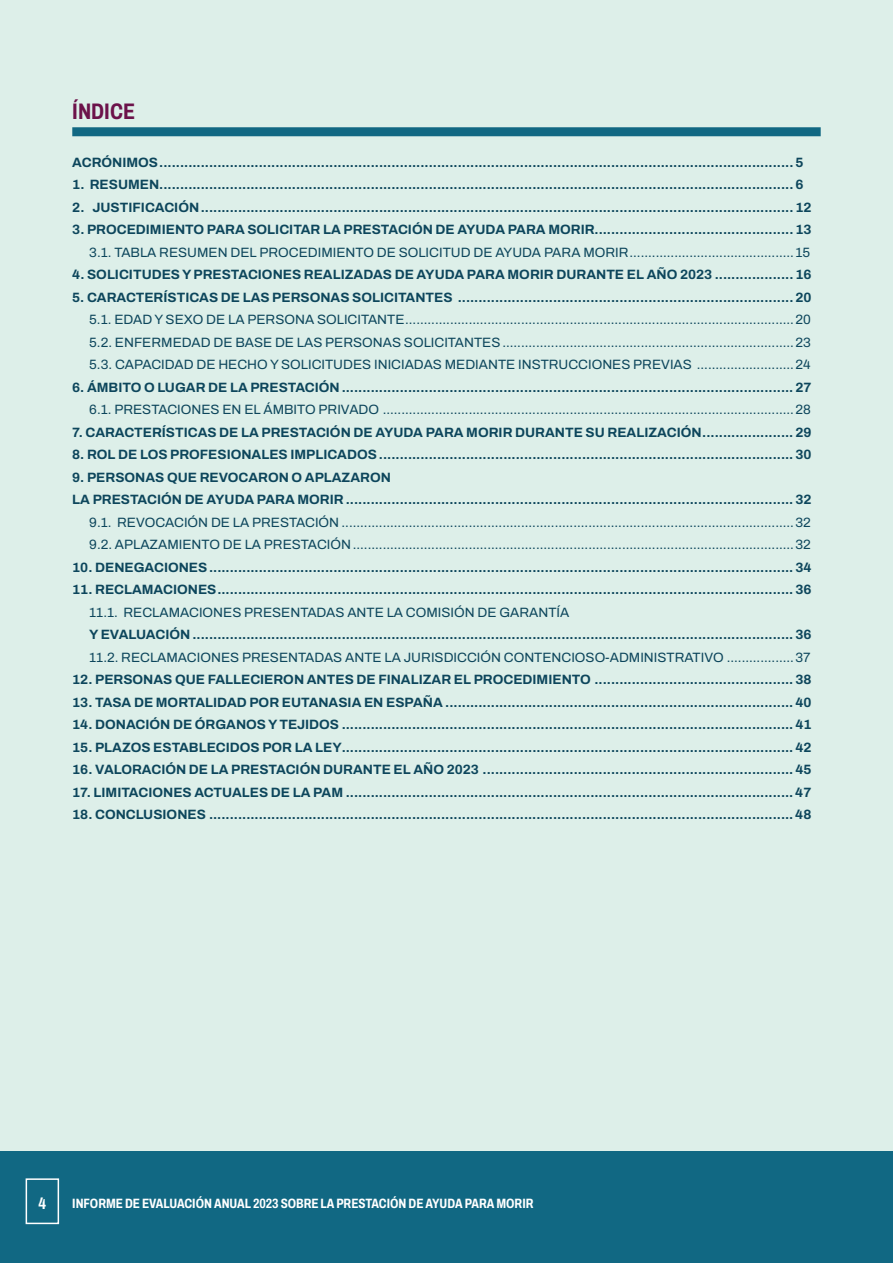
<style>
.page{position:relative;width:893px;height:1263px;background:#ddefe9}
.page>*{position:absolute;margin:0;border:0;box-sizing:border-box;transform-origin:0 0}
.t1{font:700 22.5px "Archivo Condensed";color:#6c124a}
.t2{font:700 16.5px "Archivo Condensed";color:#fff}
.t3{font:700 13.5px/22.5px "Archivo";color:#0d465c}
.t4{font:13.5px/22.5px "Archivo";color:#0d465c;text-align:justify}
.t5{font:700 13.5px "Archivo Condensed";color:#fff}
</style>
<div class="page">
<div style="left:0;top:1151px;width:893px;height:112px;background:#116883"></div>
<svg style="left:27px;top:1224px;width:31px;height:1px"></svg>
<div style="left:26px;top:1178px;width:33px;height:46px;border:2px solid #fff"></div>
<div style="left:72px;top:127px;width:749px;height:9px;background:#116883"></div>
<h1 class="t1" style="left:72px;top:94px;width:64px">ÍNDICE</h1>
<p class="t3" style="left:72px;top:151px;width:733px">ACRÓNIMOS.........................................................................................................................................................5</p>
<p class="t3" style="left:72px;top:173px;width:733px">1. RESUMEN.........................................................................................................................................................6</p>
<p class="t3" style="left:72px;top:196px;width:741px">2. JUSTIFICACIÓN...............................................................................................................................................12</p>
<p class="t3" style="left:72px;top:218px;width:741px">3. PROCEDIMIENTO PARA SOLICITAR LA PRESTACIÓN DE AYUDA PARA MORIR................................................13</p>
<p class="t4" style="left:89px;top:241px;width:722px">3.1. TABLA RESUMEN DEL PROCEDIMIENTO DE SOLICITUD DE AYUDA PARA MORIR............................................15</p>
<p class="t3" style="left:72px;top:263px;width:741px">4. SOLICITUDES Y PRESTACIONES REALIZADAS DE AYUDA PARA MORIR DURANTE EL AÑO 2023 ...................16</p>
<p class="t3" style="left:72px;top:286px;width:741px">5. CARACTERÍSTICAS DE LAS PERSONAS SOLICITANTES .................................................................................20</p>
<p class="t4" style="left:89px;top:308px;width:723px">5.1. EDAD Y SEXO DE LA PERSONA SOLICITANTE........................................................................................................20<br>5.2. ENFERMEDAD DE BASE DE LAS PERSONAS SOLICITANTES..............................................................................23<br>5.3. CAPACIDAD DE HECHO Y SOLICITUDES INICIADAS MEDIANTE INSTRUCCIONES PREVIAS ..........................24</p>
<p class="t3" style="left:72px;top:376px;width:741px">6. ÁMBITO O LUGAR DE LA PRESTACIÓN.............................................................................................................27</p>
<p class="t4" style="left:89px;top:398px;width:723px">6.1. PRESTACIONES EN EL ÁMBITO PRIVADO ..............................................................................................................28</p>
<p class="t3" style="left:72px;top:421px;width:741px">7. CARACTERÍSTICAS DE LA PRESTACIÓN DE AYUDA PARA MORIR DURANTE SU REALIZACIÓN......................29</p>
<p class="t3" style="left:72px;top:443px;width:741px">8. ROL DE LOS PROFESIONALES IMPLICADOS....................................................................................................30</p>
<p class="t3" style="left:72px;top:466px;width:741px">9. PERSONAS QUE REVOCARON O APLAZARON<br>LA PRESTACIÓN DE AYUDA PARA MORIR ............................................................................................................32</p>
<p class="t4" style="left:89px;top:511px;width:723px">9.1. REVOCACIÓN DE LA PRESTACIÓN .........................................................................................................................32<br>9.2. APLAZAMIENTO DE LA PRESTACIÓN......................................................................................................................32</p>
<p class="t3" style="left:72px;top:556px;width:741px">10. DENEGACIONES.............................................................................................................................................34</p>
<p class="t3" style="left:72px;top:578px;width:741px">11. RECLAMACIONES...........................................................................................................................................36</p>
<p class="t4" style="left:89px;top:601px;width:482px">11.1. RECLAMACIONES PRESENTADAS ANTE LA COMISIÓN DE GARANTÍA</p>
<p class="t3" style="left:89px;top:623px;width:724px">Y EVALUACIÓN .................................................................................................................................................36</p>
<p class="t4" style="left:89px;top:646px;width:723px">11.2. RECLAMACIONES PRESENTADAS ANTE LA JURISDICCIÓN CONTENCIOSO-ADMINISTRATIVO ..................37</p>
<p class="t3" style="left:72px;top:668px;width:741px">12. PERSONAS QUE FALLECIERON ANTES DE FINALIZAR EL PROCEDIMIENTO ................................................38</p>
<p class="t3" style="left:72px;top:691px;width:741px">13. TASA DE MORTALIDAD POR EUTANASIA EN ESPAÑA ....................................................................................40</p>
<p class="t3" style="left:72px;top:713px;width:741px">14. DONACIÓN DE ÓRGANOS Y TEJIDOS .............................................................................................................41</p>
<p class="t3" style="left:72px;top:736px;width:741px">15. PLAZOS ESTABLECIDOS POR LA LEY.............................................................................................................42</p>
<p class="t3" style="left:72px;top:758px;width:741px">16. VALORACIÓN DE LA PRESTACIÓN DURANTE EL AÑO 2023 ...........................................................................45</p>
<p class="t3" style="left:72px;top:781px;width:741px">17. LIMITACIONES ACTUALES DE LA PAM ............................................................................................................47</p>
<p class="t3" style="left:72px;top:803px;width:741px">18. CONCLUSIONES .............................................................................................................................................48</p>
<p class="t2" style="left:38px;top:1190px;width:9px">4</p>
<p class="t5" style="left:72px;top:1193px;width:463px">INFORME DE EVALUACIÓN ANUAL 2023 SOBRE LA PRESTACIÓN DE AYUDA PARA MORIR</p>
</div>
